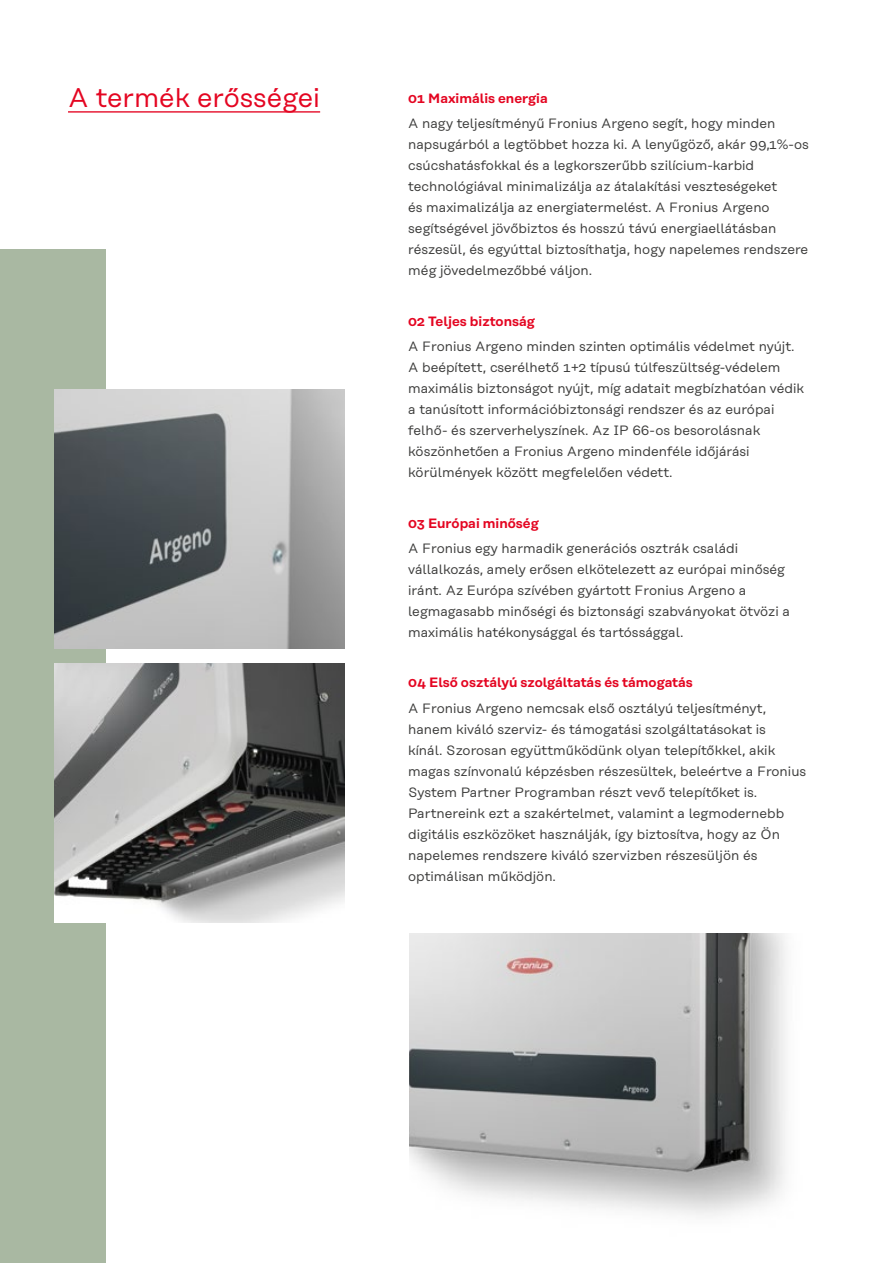
<style>
.page{position:relative;width:893px;height:1263px;background:#fff}
.page>*{position:absolute;margin:0;border:0;box-sizing:border-box;transform-origin:0 0}
.t1{font:27px "Rational Text";color:#e40521}
.t2{font:13.5px/21px "Rational Text";color:#3c3c3b}
.t3{font:600 13.5px "Rational Text";color:#e40521}
</style>
<div class="page">
<hr style="left:68px;top:111px;width:252px;height:2px;background:#e40521">
<div style="left:0;top:249px;width:106px;height:1014px;background:#a9b8a2"></div>
<img style="left:54px;top:389px;width:290px;height:259px">
<img style="left:409px;top:933px;width:377px;height:283px">
<img style="left:54px;top:663px;width:290px;height:260px">
<h1 class="t1" style="left:68px;top:82px;width:254px">A termék erősségei</h1>
<p class="t3" style="left:408px;top:90px;width:141px">01 Maximális energia</p>
<p class="t2" style="left:408px;top:113px;width:402px">A nagy teljesítményű Fronius Argeno segít, hogy minden napsugárból a legtöbbet hozza ki. A lenyűgöző, akár 99,1%-os csúcshatásfokkal és a legkorszerűbb szilícium-karbid technológiával minimalizálja az átalakítási veszteségeket<br>és maximalizálja az energiatermelést. A Fronius Argeno segítségével jövőbiztos és hosszú távú energiaellátásban részesül, és egyúttal biztosíthatja, hogy napelemes rendszere még jövedelmezőbbé váljon.</p>
<p class="t3" style="left:408px;top:313px;width:128px">02 Teljes biztonság</p>
<p class="t2" style="left:408px;top:336px;width:397px">A Fronius Argeno minden szinten optimális védelmet nyújt.<br>A beépített, cserélhető 1+2 típusú túlfeszültség-védelem maximális biztonságot nyújt, míg adatait megbízhatóan védik a tanúsított információbiztonsági rendszer és az európai felhő- és szerverhelyszínek. Az IP 66-os besorolásnak köszönhetően a Fronius Argeno mindenféle időjárási körülmények között megfelelően védett.</p>
<p class="t3" style="left:408px;top:515px;width:132px">03 Európai minőség</p>
<p class="t2" style="left:408px;top:538px;width:383px">A Fronius egy harmadik generációs osztrák családi vállalkozás, amely erősen elkötelezett az európai minőség iránt. Az Európa szívében gyártott Fronius Argeno a legmagasabb minőségi és biztonsági szabványokat ötvözi a maximális hatékonysággal és tartóssággal.</p>
<p class="t3" style="left:408px;top:675px;width:286px">04 Első osztályú szolgáltatás és támogatás</p>
<p class="t2" style="left:408px;top:697px;width:400px">A Fronius Argeno nemcsak első osztályú teljesítményt, hanem kiváló szerviz- és támogatási szolgáltatásokat is<br>kínál. Szorosan együttműködünk olyan telepítőkkel, akik magas színvonalú képzésben részesültek, beleértve a Fronius System Partner Programban részt vevő telepítőket is.<br>Partnereink ezt a szakértelmet, valamint a legmodernebb digitális eszközöket használják, így biztosítva, hogy az Ön napelemes rendszere kiváló szervizben részesüljön és optimálisan működjön.</p>
</div>
